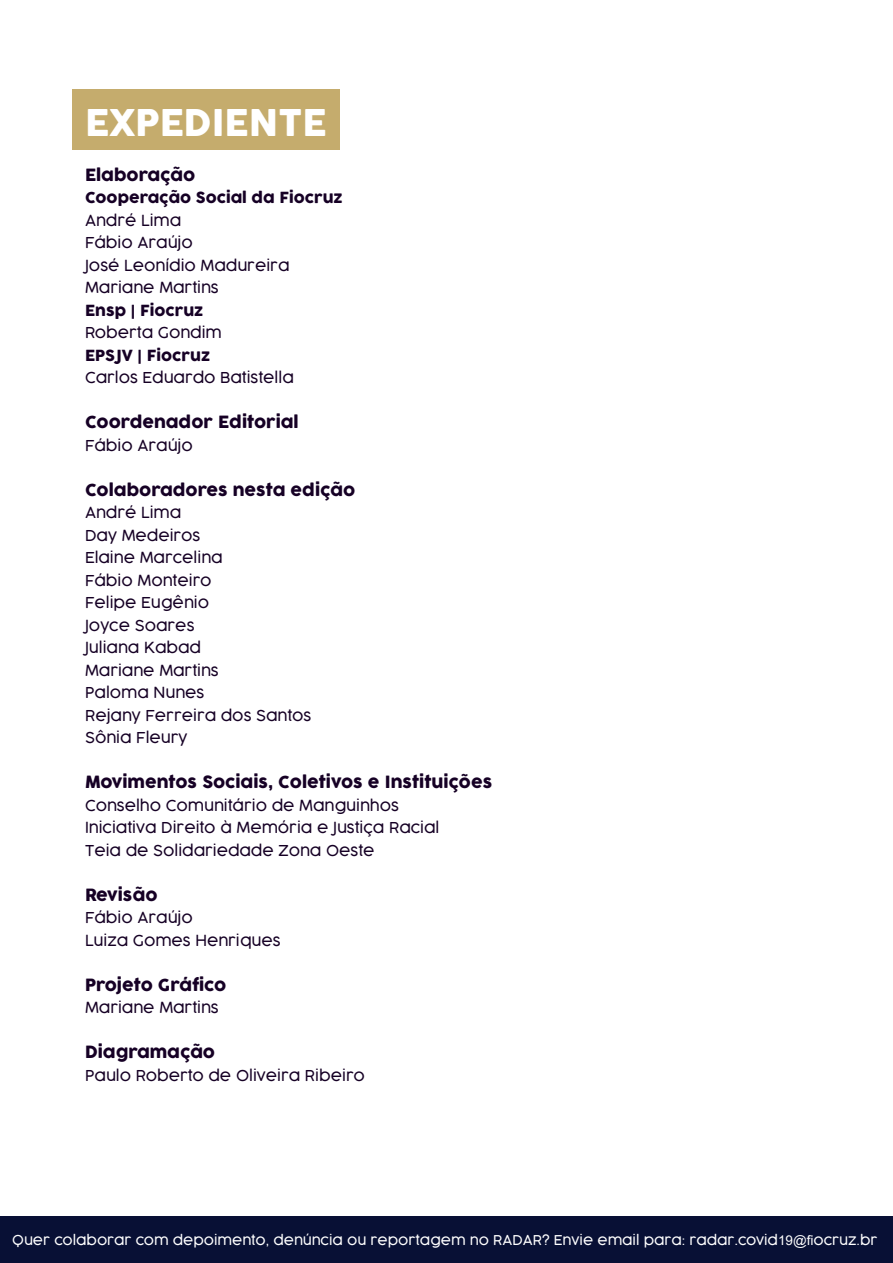
<style>
.page{position:relative;width:893px;height:1263px;background:#fff}
.page>*{position:absolute;margin:0;border:0;box-sizing:border-box;transform-origin:0 0}
.t1{font:36px "COCOGOOSE";color:#fff}
.t2{font:16.5px "COCOGOOSE";color:#160025}
.t3{font:300 15px/22.5px "Cocogoose";color:#160025}
.t4{font:15px "COCOGOOSE";color:#160025}
.t5{font:300 13.5px "Cocogoose";color:#fff}
.s1{font-family:"Arial";font-weight:400}
</style>
<div class="page">
<div style="left:0;top:1217px;width:893px;height:46px;background:#081035"></div>
<div style="left:72px;top:89px;width:268px;height:61px;background:#c5ac6d"></div>
<h1 class="t1" style="left:85px;top:96px;width:243px">EXPEDIENTE</h1>
<p class="t2" style="left:85px;top:162px;width:112px">Elaboração</p>
<p class="t4" style="left:85px;top:187px;width:259px">Cooperação Social da Fiocruz</p>
<p class="t3" style="left:85px;top:209px;width:206px">André Lima<br>Fábio Araújo<br>José Leonídio Madureira<br>Mariane Martins</p>
<p class="t4" style="left:85px;top:299px;width:120px">Ensp | Fiocruz</p>
<p class="t3" style="left:85px;top:321px;width:138px">Roberta Gondim</p>
<p class="t4" style="left:85px;top:344px;width:126px">EPSJV | Fiocruz</p>
<p class="t3" style="left:85px;top:366px;width:210px">Carlos Eduardo Batistella</p>
<p class="t2" style="left:85px;top:410px;width:215px">Coordenador Editorial</p>
<p class="t3" style="left:85px;top:434px;width:109px">Fábio Araújo</p>
<p class="t2" style="left:85px;top:477px;width:272px">Colaboradores nesta edição</p>
<p class="t3" style="left:85px;top:501px;width:228px">André Lima<br>Day Medeiros<br>Elaine Marcelina<br>Fábio Monteiro<br>Felipe Eugênio<br>Joyce Soares<br>Juliana Kabad<br>Mariane Martins<br>Paloma Nunes<br>Rejany Ferreira dos Santos<br>Sônia Fleury</p>
<p class="t2" style="left:85px;top:770px;width:409px">Movimentos Sociais, Coletivos e Instituições</p>
<p class="t3" style="left:85px;top:794px;width:356px">Conselho Comunitário de Manguinhos<br>Iniciativa Direito à Memória e Justiça Racial<br>Teia de Solidariedade Zona Oeste</p>
<p class="t2" style="left:85px;top:882px;width:74px">Revisão</p>
<p class="t3" style="left:85px;top:906px;width:197px">Fábio Araújo<br>Luiza Gomes Henriques</p>
<p class="t2" style="left:85px;top:972px;width:143px">Projeto Gráfico</p>
<p class="t3" style="left:85px;top:996px;width:135px">Mariane Martins</p>
<p class="t2" style="left:85px;top:1040px;width:132px">Diagramação</p>
<p class="t3" style="left:85px;top:1064px;width:281px">Paulo Roberto de Oliveira Ribeiro</p>
<p class="t5" style="left:12px;top:1231px;width:867px">Quer colaborar com depoimento, denúncia ou reportagem no RADAR? Envie email para: radar<span class="s1">.</span>covid<span class="s1">19@fi</span>ocruz.br</p>
</div>
